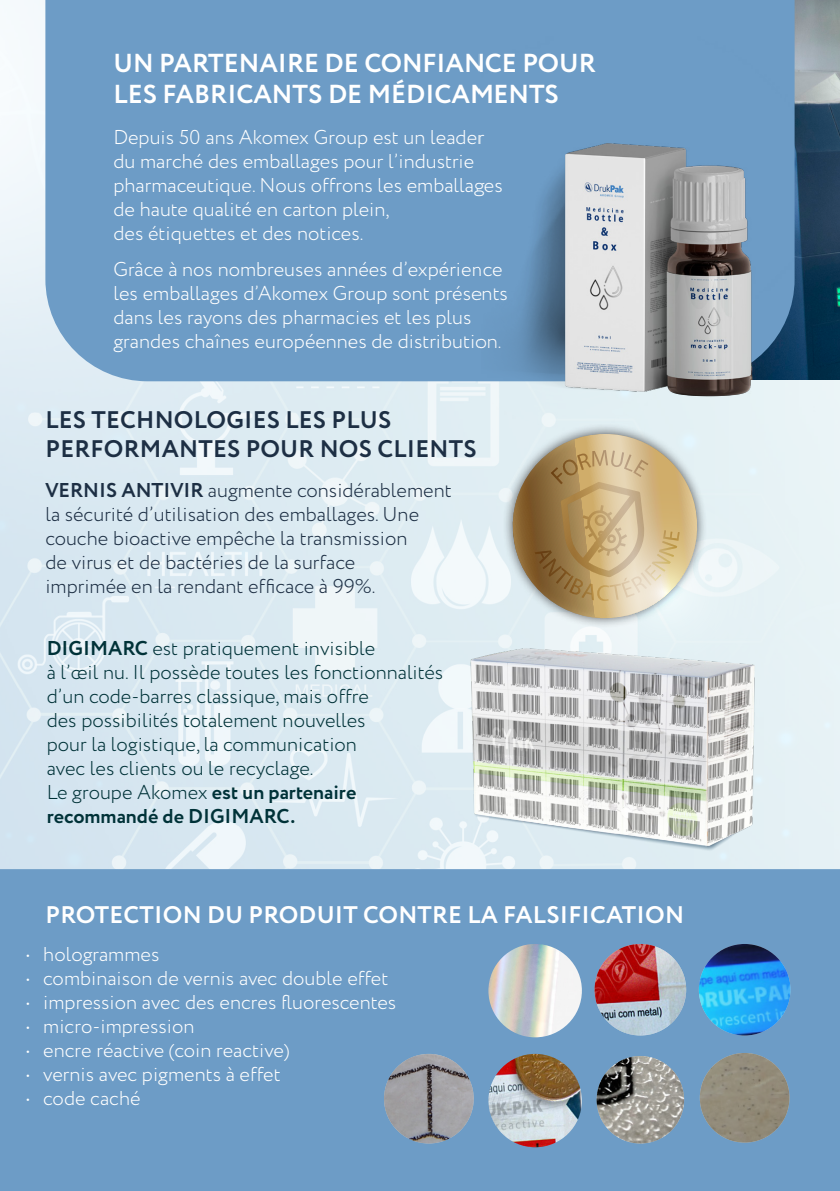
<style>
.page{position:relative;width:840px;height:1191px;background:#fff}
.page>*{position:absolute;margin:0;border:0;box-sizing:border-box;transform-origin:0 0}
.t1{font:700 26px/31.2px "Circe";color:#fff}
.t2{font:700 24px/28.8px "Circe";letter-spacing:.01em;color:#1d2f44}
.t3{font:700 24px "Circe";letter-spacing:.01em;color:#fff}
.t4{font:300 20px/24px "Circe";color:#fff}
.t5{font:300 20px/24px "Circe";color:#003238}
.t6{font:300 20px/24px "Circe";color:#1d2f44}
.s1{font-weight:700}
</style>
<div class="page">
<img style="left:0;top:0;width:839px;height:869px">
<img style="left:794px;top:0;width:45px;height:379px">
<div style="left:45px;top:0;width:749px;height:381px;background:#6d9cc6"></div>
<img style="left:433px;top:617px;width:345px;height:252px">
<img style="left:481px;top:36px;width:342px;height:412px">
<div style="left:501px;top:423px;width:206px;height:206px;background:#231f20;opacity:.75"></div>
<svg style="left:507px;top:434px;width:120px;height:120px;background:#b9b19c"></svg>
<svg style="left:503px;top:430px;width:324px;height:324px;background:#d2cfc2"></svg>
<div style="left:0;top:869px;width:839px;height:322px;background:#6d9cc6"></div>
<img style="left:488px;top:1053px;width:93px;height:94px;border-radius:47px">
<img style="left:488px;top:944px;width:93px;height:93px;border-radius:47px">
<img style="left:594px;top:944px;width:91px;height:91px;border-radius:46px">
<img style="left:698px;top:944px;width:92px;height:91px;border-radius:46px">
<img style="left:384px;top:1053px;width:89px;height:90px;border-radius:45px">
<img style="left:699px;top:1053px;width:90px;height:89px;border-radius:45px">
<img style="left:596px;top:1056px;width:87px;height:87px;border-radius:44px">
<p class="t1" style="left:113px;top:48px;width:483px">UN PARTENAIRE DE CONFIANCE POUR<br>LES FABRICANTS DE MÉDICAMENTS</p>
<p class="t4" style="left:113px;top:126px;width:390px">Depuis 50 ans Akomex Group est un leader du marché des emballages pour l’industrie pharmaceutique. Nous offrons les emballages de haute qualité en carton plein,<br>des étiquettes et des notices.</p>
<p class="t4" style="left:113px;top:257px;width:396px">Grâce à nos nombreuses années d’expérience les emballages d’Akomex Group sont présents dans les rayons des pharmacies et les plus grandes chaînes européennes de distribution.</p>
<p class="t2" style="left:45px;top:406px;width:432px">LES TECHNOLOGIES LES PLUS<br>PERFORMANTES POUR NOS CLIENTS</p>
<p class="t6" style="left:45px;top:478px;width:407px"><span class="s1">VERNIS ANTIVIR</span> augmente considérablement la sécurité d’utilisation des emballages. Une couche bioactive empêche la transmission<br>de virus et de bactéries de la surface<br>imprimée en la rendant efficace à 99%.</p>
<p class="t5" style="left:47px;top:636px;width:398px"><span class="s1">DIGIMARC</span> est pratiquement invisible<br>à l’œil nu. Il possède toutes les fonctionnalités d’un code-barres classique, mais offre<br>des possibilités totalement nouvelles<br>pour la logistique, la communication<br>avec les clients ou le recyclage.<br>Le groupe Akomex <span class="s1">est un partenaire recommandé de DIGIMARC.</span></p>
<p class="t3" style="left:45px;top:898px;width:639px">PROTECTION DU PRODUIT CONTRE LA FALSIFICATION</p>
<p class="t4" style="left:26px;top:942px;width:134px">• hologrammes</p>
<p class="t4" style="left:26px;top:966px;width:363px">• combinaison de vernis avec double effet</p>
<p class="t4" style="left:26px;top:990px;width:371px">• impression avec des encres fluorescentes</p>
<p class="t4" style="left:26px;top:1014px;width:169px">• micro-impression</p>
<p class="t4" style="left:26px;top:1038px;width:264px">• encre réactive (coin reactive)</p>
<p class="t4" style="left:26px;top:1062px;width:256px">• vernis avec pigments à effet</p>
<p class="t4" style="left:26px;top:1086px;width:116px">• code caché</p>
</div>
